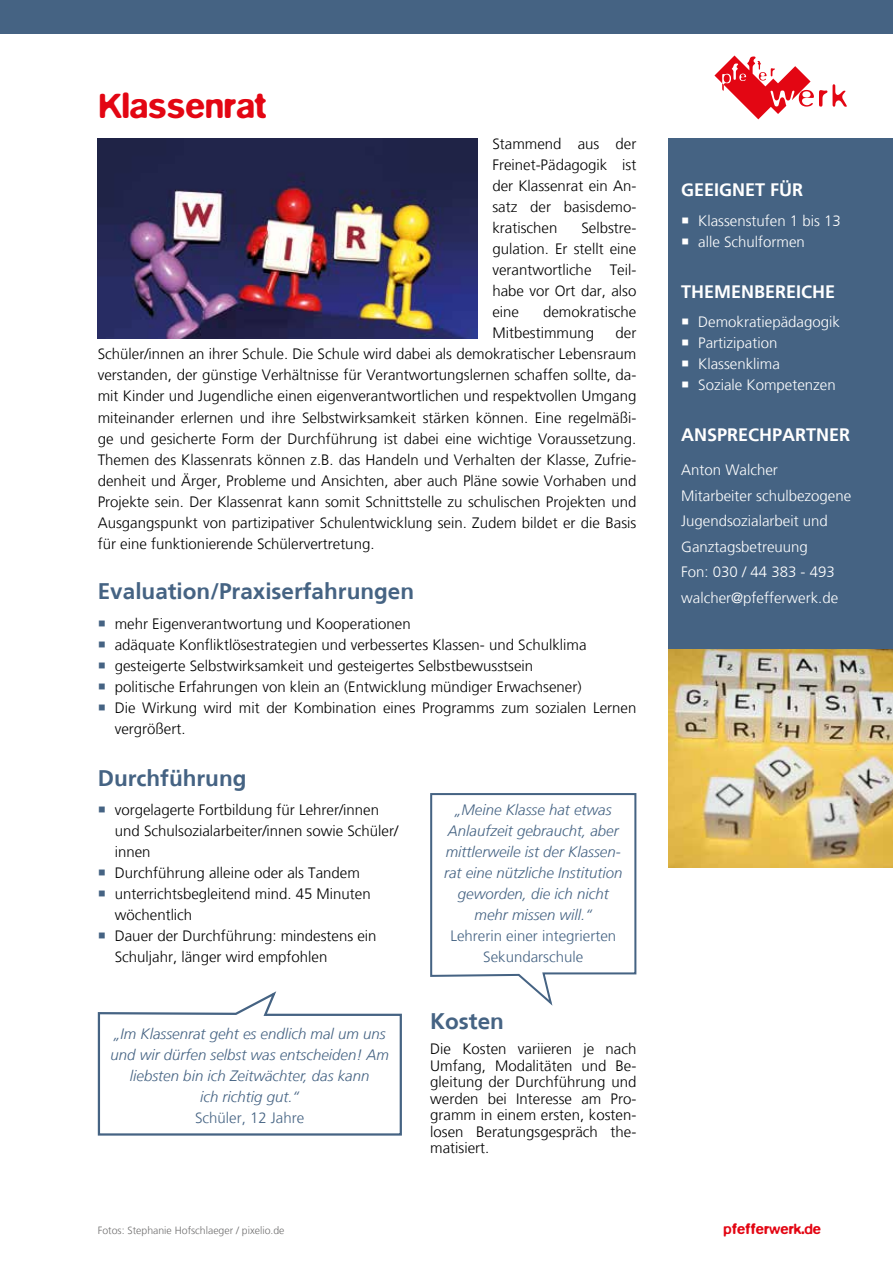
<style>
.page{position:relative;width:893px;height:1263px;background:#fff}
.page>*{position:absolute;margin:0;border:0;box-sizing:border-box;transform-origin:0 0}
.t1{font:500 36px "Blur";color:#e30613}
.t2{font:700 22.5px "Frutiger";color:#456383}
.t3{font:700 18px "Frutiger";color:#fff}
.t4{font:300 15px/21px "Frutiger LT";color:#000;text-align:justify}
.t5{font:italic 300 15px/21px "Frutiger LT";color:#456383;text-align:center}
.t6{font:300 15px/25.5px "Frutiger LT";color:#fff}
.t7{font:300 15px/21px "Frutiger LT";color:#456383;text-align:center}
.t8{font:500 15px "Blur";color:#e30613}
.t9{font:300 10.5px "Frutiger LT";color:#706f6f}
</style>
<div class="page">
<div style="left:0;top:0;width:893px;height:34px;background:#456383"></div>
<svg style="left:714px;top:55px;width:133px;height:64px"></svg>
<div style="left:668px;top:138px;width:225px;height:511px;background:#456383"></div>
<img style="left:668px;top:649px;width:225px;height:219px">
<svg style="left:97px;top:991px;width:305px;height:145px"></svg>
<svg style="left:430px;top:793px;width:207px;height:213px"></svg>
<img style="left:98px;top:138px;width:380px;height:200px">
<h1 class="t1" style="left:99px;top:85px;width:170px">Klassenrat</h1>
<p class="t4" style="left:492px;top:134px;width:146px">Stammend aus der Freinet-Pädagogik ist der Klassenrat ein An&shy;satz der basisdemo&shy;kratischen</p>
<p class="t4" style="left:492px;top:218px;width:146px;text-indent:89px">Selbstre&shy;gulation. Er stellt eine verantwortliche Teil&shy;habe vor Ort dar, also eine</p>
<p class="t4" style="left:492px;top:302px;width:146px;text-indent:51px">demokratische<br>Mitbestimmung</p>
<p class="t4" style="left:98px;top:323px;width:540px;text-indent:518px">der Schüler/innen an ihrer Schule. Die Schule wird dabei als demokratischer Lebensraum verstanden, der günstige Verhältnisse für Verantwortungslernen schaffen sollte, da&shy;mit Kinder und Jugendliche einen eigenverantwortlichen und respektvollen Umgang miteinander erlernen und ihre Selbstwirksamkeit stärken können. Eine regelmäßi&shy;ge und gesicherte Form der Durchführung ist dabei eine wichtige Voraussetzung.<br>Themen des Klassenrats können z.B. das Handeln und Verhalten der Klasse, Zufrie&shy;denheit und Ärger, Probleme und Ansichten, aber auch Pläne sowie Vorhaben und Projekte sein. Der Klassenrat kann somit Schnittstelle zu schulischen Projekten und Ausgangspunkt von partizipativer Schulentwicklung sein. Zudem bildet er die Basis für eine funktionierende Schülervertretung.</p>
<h2 class="t2" style="left:98px;top:578px;width:318px">Evaluation/Praxiserfahrungen</h2>
<p class="t4" style="left:115px;top:613px;width:523px;text-align:left">mehr Eigenverantwortung und Kooperationen<br>adäquate Konfliktlösestrategien und verbessertes Klassen- und Schulklima gesteigerte Selbstwirksamkeit und gesteigertes Selbstbewusstsein<br>politische Erfahrungen von klein an (Entwicklung mündiger Erwachsener)<br>Die Wirkung wird mit der Kombination eines Programms zum sozialen Lernen vergrößert.</p>
<h2 class="t2" style="left:98px;top:765px;width:150px">Durchführung</h2>
<p class="t4" style="left:115px;top:800px;width:285px;text-align:left">vorgelagerte Fortbildung für Lehrer/innen und Schulsozialarbeiter/innen sowie Schüler/ innen<br>Durchführung alleine oder als Tandem unterrichtsbegleitend mind. 45 Minuten wöchentlich<br>Dauer der Durchführung: mindestens ein Schuljahr, länger wird empfohlen</p>
<p class="t5" style="left:111px;top:1024px;width:280px">„Im Klassenrat geht es endlich mal um uns und wir dürfen selbst was entscheiden! Am liebsten bin ich Zeitwächter, das kann<br>ich richtig gut.“</p>
<p class="t7" style="left:195px;top:1108px;width:111px">Schüler, 12 Jahre</p>
<p class="t9" style="left:98px;top:1224px;width:188px">Fotos: Stephanie Hofschlaeger / pixelio.de</p>
<p class="t5" style="left:444px;top:800px;width:180px">„Meine Klasse hat etwas<br>Anlaufzeit gebraucht, aber mittlerweile ist der Klassen&shy;rat eine nützliche Institution geworden, die ich nicht mehr missen will.“</p>
<p class="t7" style="left:450px;top:926px;width:167px">Lehrerin einer integrierten<br>Sekundarschule</p>
<h2 class="t2" style="left:430px;top:1008px;width:75px">Kosten</h2>
<p class="t4" style="left:430px;top:1041px;width:208px;line-height:16.5px">Die Kosten variieren je nach Umfang, Modalitäten und Be&shy;gleitung der Durchführung und werden bei Interesse am Pro&shy;gramm in einem ersten, kosten&shy;losen Beratungsgespräch the&shy;matisiert.</p>
<p class="t3" style="left:681px;top:180px;width:124px">GEEIGNET FÜR</p>
<p class="t6" style="left:698px;top:211px;width:144px;line-height:21px">Klassenstufen 1 bis 13 alle Schulformen</p>
<p class="t3" style="left:681px;top:281px;width:156px">THEMENBEREICHE</p>
<p class="t6" style="left:698px;top:312px;width:143px;line-height:21px">Demokratiepädagogik<br>Partizipation<br>Klassenklima<br>Soziale Kompetenzen</p>
<p class="t3" style="left:681px;top:424px;width:171px">ANSPRECHPARTNER</p>
<p class="t6" style="left:681px;top:457px;width:172px">Anton Walcher<br>Mitarbeiter schulbezogene<br>Jugendsozialarbeit und<br>Ganztagsbetreuung<br>Fon: 030 / 44 383 - 493 walcher@pfefferwerk.de</p>
<p class="t8" style="left:723px;top:1220px;width:99px">pfefferwerk.de</p>
</div>
